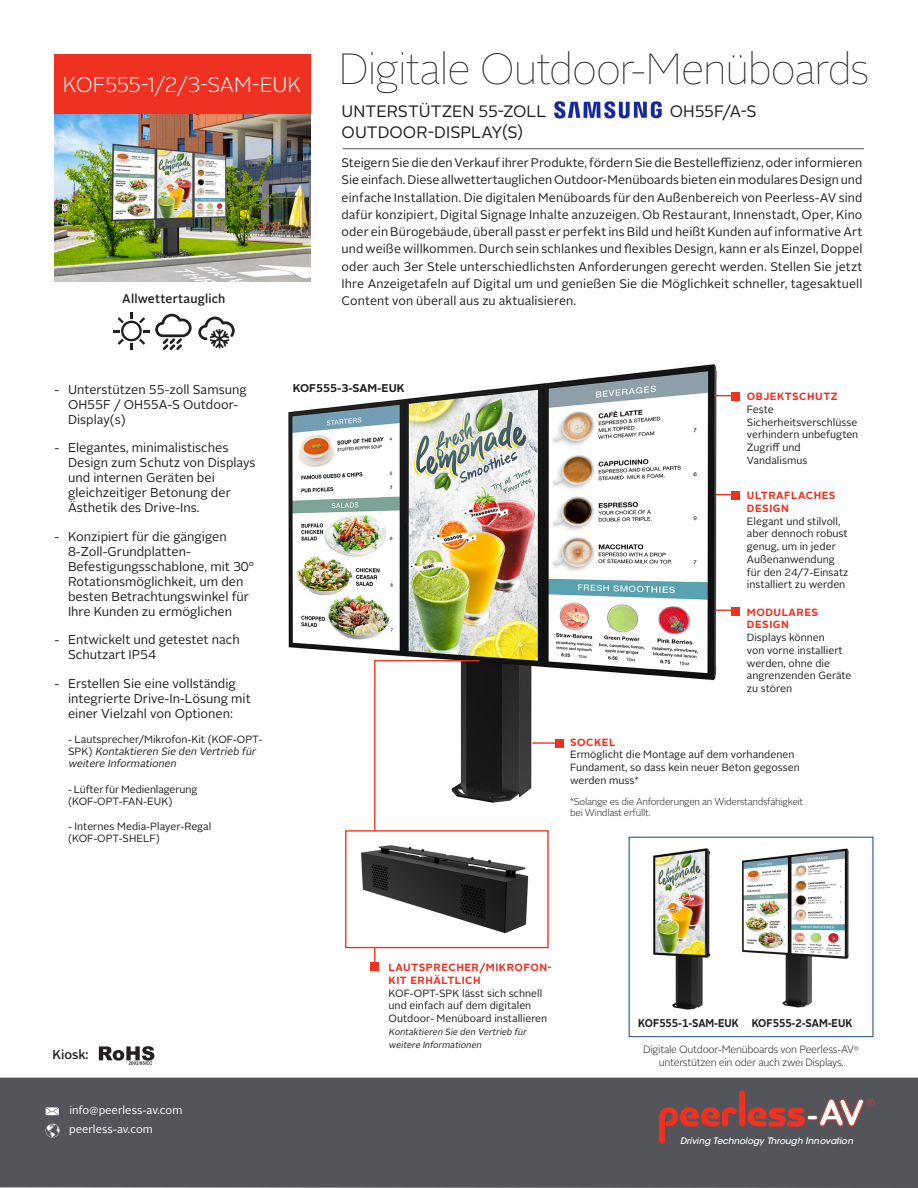
<style>
.page{position:relative;width:918px;height:1188px;background:#fff}
.page>*{position:absolute;margin:0;border:0;box-sizing:border-box;transform-origin:0 0}
.Product_Name{font:100 43.5px "Alright Sans";letter-spacing:-.04em;color:#231f20}
.Product_Number{font:300 21px "Alright Sans";letter-spacing:-.025em;color:#fff}
.Dimensions{font:16.5px "Alright Sans";letter-spacing:.005em;color:#231f20}
.Bullets{font:12.75px/15px "Alright Sans";color:#231f20}
.Bullets-2{font:500 12.75px "Alright Sans";color:#231f20}
.Body{font:12.45px/17.2px "Alright Sans";letter-spacing:.01em;color:#231f20;text-align:justify}
.t1{font:500 12.45px "Alright Sans";letter-spacing:.015em;color:#231f20}
.t2{font:11.25px "Alright Sans";color:#fff}
.t3{font:700 11.25px "Alright Sans";color:#231f20;scale:.9 1}
.t4{font:700 11.25px "Alright Sans";color:#231f20}
.Bullets-3{font:10.5px/12.8px "Alright Sans";color:#231f20}
.Bullets-4{font:italic 10.5px/12px "Alright Sans";color:#231f20}
.t5{font:700 10.5px/12.8px "Alright Sans";letter-spacing:.05em;color:#ef3122}
.t6{font:300 10.5px/12.8px "Alright Sans";letter-spacing:-.025em;color:#231f20;text-align:center}
.t7{font:300 9.75px/11.7px "Alright Sans";letter-spacing:-.025em;color:#231f20}
.t8{font:italic 9px/12.8px "Alright Sans";color:#231f20}
.t9{font:italic 500 8.85px "ITC Avant Garde Std";color:#fff}
.s1{font-style:normal}
</style>
<div class="page">
<img style="left:288px;top:364px;width:443px;height:439px">
<hr style="left:343px;top:148px;width:521px;height:1px;background:#54555a">
<div style="left:54px;top:54px;width:256px;height:60px;background:#ef3122"></div>
<div style="left:0;top:1078px;width:918px;height:110px;background:#54555a"></div>
<svg style="left:659px;top:1107px;width:78px;height:37px;background:#894846"></svg>
<div style="left:739px;top:1091px;width:6px;height:36px;background:#ef3122;border-radius:3px"></div>
<svg style="left:748px;top:1099px;width:127px;height:28px;background:#956261"></svg>
<svg style="left:46px;top:1107px;width:13px;height:8px"></svg>
<svg style="left:46px;top:1124px;width:14px;height:14px"></svg>
<svg style="left:716px;top:494px;width:15px;height:1px"></svg>
<div style="left:731px;top:491px;width:9px;height:9px;background:#ef3122"></div>
<div style="left:629px;top:837px;width:245px;height:200px;border:1px solid #326195"></div>
<svg style="left:198px;top:317px;width:37px;height:31px"></svg>
<svg style="left:113px;top:313px;width:79px;height:37px"></svg>
<svg style="left:714px;top:395px;width:17px;height:1px"></svg>
<div style="left:731px;top:392px;width:9px;height:9px;background:#ef3122"></div>
<svg style="left:99px;top:1046px;width:55px;height:19px"></svg>
<svg style="left:716px;top:610px;width:15px;height:1px"></svg>
<div style="left:731px;top:607px;width:9px;height:9px;background:#ef3122"></div>
<hr style="left:532px;top:742px;width:26px;height:2px;background:#ef3122">
<div style="left:555px;top:740px;width:9px;height:8px;background:#ef3122"></div>
<svg style="left:373px;top:659px;width:108px;height:303px"></svg>
<div style="left:370px;top:962px;width:9px;height:9px;background:#ef3122"></div>
<div style="left:345px;top:830px;width:204px;height:118px;background:#fff;border:1px solid #ef3122"></div>
<img style="left:741px;top:848px;width:108px;height:160px">
<img style="left:653px;top:848px;width:58px;height:162px">
<img style="left:361px;top:845px;width:168px;height:89px">
<img style="left:54px;top:114px;width:256px;height:167px">
<img style="left:547px;top:101px;width:115px;height:17px">
<p class="Product_Number" style="left:63px;top:71px;width:240px">KOF555-1/2/3-SAM-EUK</p>
<p class="t1" style="left:122px;top:290px;width:105px">Allwettertauglich</p>
<p class="Product_Name" style="left:339px;top:40px;width:532px">Digitale Outdoor-Menüboards</p>
<p class="Dimensions" style="left:342px;top:100px;width:206px">UNTERSTÜTZEN 55-ZOLL</p>
<p class="Dimensions" style="left:670px;top:100px;width:89px">OH55F/A-S</p>
<p class="Dimensions" style="left:342px;top:121px;width:183px">OUTDOOR-DISPLAY(S)</p>
<p class="Body" style="left:342px;top:154px;width:522px">Steigern Sie die den Verkauf ihrer Produkte, fördern Sie die Bestelleffizienz, oder informieren Sie einfach. Diese allwettertauglichen Outdoor-Menüboards bieten ein modulares Design und einfache Installation. Die digitalen Menüboards für den Außenbereich von Peerless-AV sind dafür konzipiert, Digital Signage Inhalte anzuzeigen. Ob Restaurant, Innenstadt, Oper, Kino oder ein Bürogebäude, überall passt er perfekt ins Bild und heißt Kunden auf informative Art und weiße willkommen. Durch sein schlankes und flexibles Design, kann er als Einzel, Doppel oder auch 3er Stele unterschiedlichsten Anforderungen gerecht werden. Stellen Sie jetzt Ihre Anzeigetafeln auf Digital um und genießen Sie die Möglichkeit schneller, tagesaktuell Content von überall aus zu aktualisieren.</p>
<p class="Bullets" style="left:68px;top:382px;width:180px;text-indent:-14px">- Unterstützen 55-zoll Samsung<br>OH55F / OH55A-S Outdoor-<br>Display(s)</p>
<p class="Bullets" style="left:68px;top:441px;width:189px;text-indent:-14px">- Elegantes, minimalistisches<br>Design zum Schutz von Displays und internen Geräten bei gleichzeitiger Betonung der<br>Ästhetik des Drive-Ins.</p>
<p class="Bullets" style="left:68px;top:529px;width:188px;text-indent:-14px">- Konzipiert für die gängigen<br>8-Zoll-Grundplatten-<br>Befestigungsschablone, mit 30°<br>Rotationsmöglichkeit, um den besten Betrachtungswinkel für<br>Ihre Kunden zu ermöglichen</p>
<p class="Bullets" style="left:68px;top:633px;width:173px;text-indent:-14px">- Entwickelt und getestet nach<br>Schutzart IP54</p>
<p class="Bullets" style="left:68px;top:676px;width:184px;text-indent:-14px">- Erstellen Sie eine vollständig integrierte Drive-In-Lösung mit einer Vielzahl von Optionen:</p>
<p class="Bullets-4" style="left:68px;top:734px;width:196px"><span class="s1">- Lautsprecher/Mikrofon-Kit (KOF-OPT-<br>S P K )</span> Kontaktieren Sie den Vertrieb für weitere Informationen</p>
<p class="Bullets-3" style="left:68px;top:783px;width:131px;line-height:12px">- Lüfter für Medienlagerung (KOF-OPT-FAN-EUK)</p>
<p class="Bullets-3" style="left:68px;top:821px;width:145px;line-height:12px">- Internes Media-Player-Regal (KOF-OPT-SHELF)</p>
<p class="t4" style="left:293px;top:380px;width:113px">KOF555-3-SAM-EUK</p>
<p class="t5" style="left:747px;top:390px;width:92px">OBJEKTSCHUTZ</p>
<p class="Bullets-3" style="left:747px;top:403px;width:113px">Feste<br>Sicherheitsverschlüsse verhindern unbefugten<br>Zugriff und<br>Vandalismus</p>
<p class="t5" style="left:747px;top:489px;width:90px">ULTRAFLACHES<br>DESIGN</p>
<p class="Bullets-3" style="left:747px;top:515px;width:103px">Elegant und stilvoll, aber dennoch robust genug, um in jeder<br>Außenanwendung für den 24/7-Einsatz installiert zu werden</p>
<p class="t5" style="left:747px;top:606px;width:73px">MODULARES<br>DESIGN</p>
<p class="Bullets-3" style="left:747px;top:631px;width:106px">Displays können<br>von vorne installiert werden, ohne die angrenzenden Geräte zu stören</p>
<p class="t5" style="left:570px;top:736px;width:47px">SOCKEL</p>
<p class="Bullets-3" style="left:570px;top:749px;width:231px">Ermöglicht die Montage auf dem vorhandenen<br>Fundament, so dass kein neuer Beton gegossen werden muss*</p>
<p class="t7" style="left:570px;top:796px;width:235px">*Solange es die Anforderungen an Widerstandsfähigkeit bei Windlast erfüllt.</p>
<p class="Bullets-2" style="left:52px;top:1046px;width:38px">Kiosk:</p>
<p class="t2" style="left:69px;top:1103px;width:114px">info@peerless-av.com</p>
<p class="t2" style="left:69px;top:1122px;width:85px">peerless-av.com</p>
<p class="t5" style="left:389px;top:961px;width:165px">LAUTSPRECHER/MIKROFON-<br>KIT ERHÄLTLICH</p>
<p class="Bullets-3" style="left:389px;top:987px;width:160px">KOF-OPT-SPK lässt sich schnell und einfach auf dem digitalen<br>Outdoor- Menüboard installieren</p>
<p class="t8" style="left:389px;top:1026px;width:141px">Kontaktieren Sie den Vertrieb für weitere Informationen</p>
<p class="t3" style="left:638px;top:1015px;width:113px">KOF555-1-SAM-EUK</p>
<p class="t3" style="left:752px;top:1015px;width:113px">KOF555-2-SAM-EUK</p>
<p class="t6" style="left:643px;top:1043px;width:218px">Digitale Outdoor-Menüboards von Peerless-AV<sup>® </sup>unterstützen ein oder auch zwei Displays.</p>
<p class="t9" style="left:680px;top:1135px;width:174px">Driving Technology Through Innovation</p>
</div>
